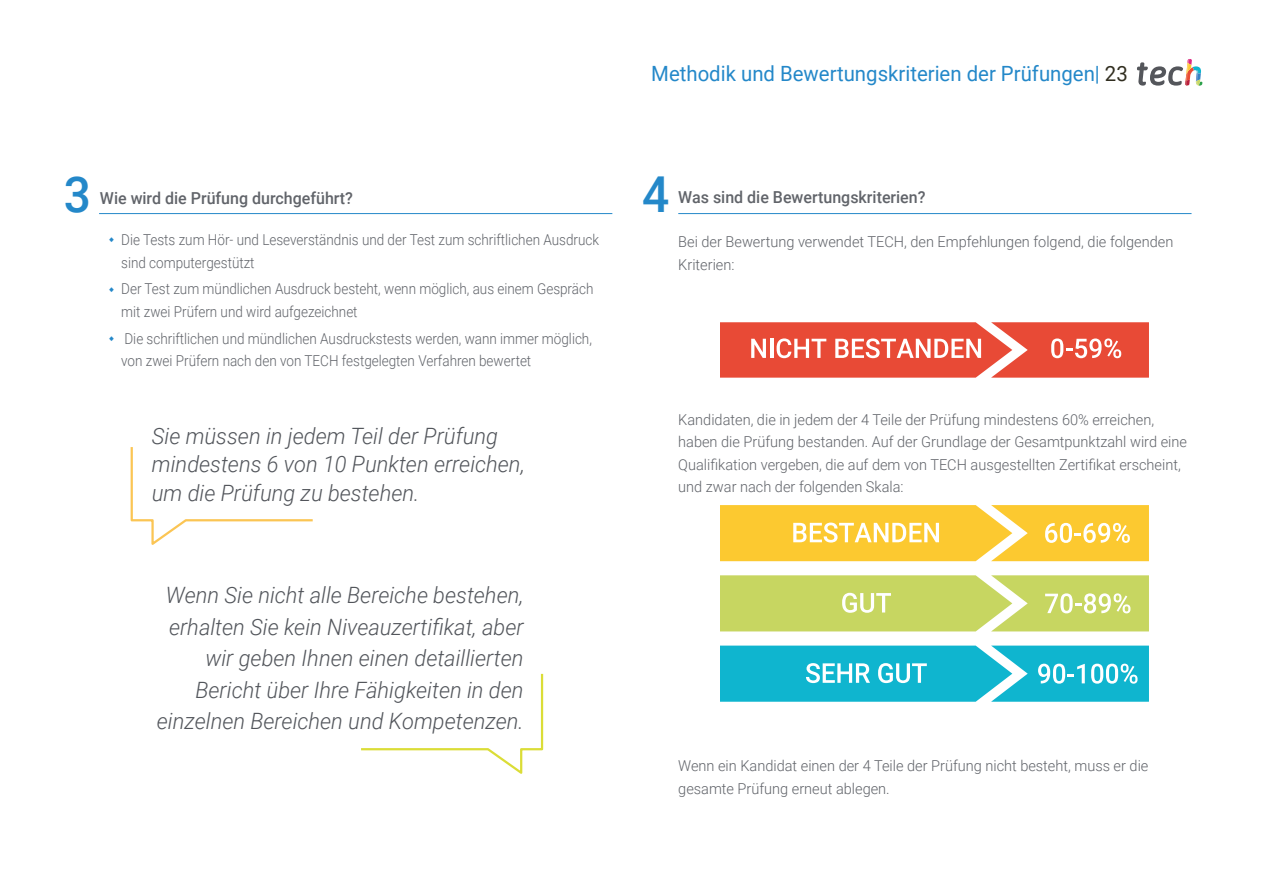
<style>
.page{position:relative;width:1263px;height:893px;background:#fff}
.page>*{position:absolute;margin:0;border:0;box-sizing:border-box;transform-origin:0 0}
.t1{font:500 49.5px "Roboto";color:#2488c9}
.t2{font:italic 300 22.5px/31.5px "Roboto";color:#52555b}
.t3{font:21px "Roboto";color:#2488c9}
.t4{font:500 16.5px "Roboto";color:#61646a}
.t5{font:300 15px/22.5px "Roboto";color:#61646a}
.t6{font:300 15px/22.5px "Roboto";color:#61646a;scale:.9 1}
.s1{color:#312e20}
</style>
<div class="page">
<hr style="left:99px;top:213px;width:513px;height:1px;background:#2488c9">
<hr style="left:678px;top:213px;width:513px;height:1px;background:#2488c9">
<svg style="left:130px;top:447px;width:183px;height:98px"></svg>
<svg style="left:1137px;top:59px;width:65px;height:27px"></svg>
<svg style="left:361px;top:673px;width:183px;height:101px"></svg>
<svg style="left:720px;top:322px;width:429px;height:56px"></svg>
<svg style="left:720px;top:505px;width:429px;height:56px"></svg>
<svg style="left:720px;top:575px;width:429px;height:56px"></svg>
<svg style="left:720px;top:646px;width:429px;height:56px"></svg>
<h1 class="t1" style="left:64px;top:160px;width:29px">3</h1>
<p class="t4" style="left:100px;top:186px;width:255px">Wie wird die Prüfung durchgeführt?</p>
<p class="t6" style="left:121px;top:228px;width:532px">Die Tests zum Hör- und Leseverständnis und der Test zum schriftlichen Ausdruck sind computergestützt</p>
<p class="t6" style="left:121px;top:277px;width:526px">Der Test zum mündlichen Ausdruck besteht, wenn möglich, aus einem Gespräch mit zwei Prüfern und wird aufgezeichnet</p>
<p class="t6" style="left:121px;top:326px;width:525px">Die schriftlichen und mündlichen Ausdruckstests werden, wann immer möglich, von zwei Prüfern nach den von TECH festgelegten Verfahren bewertet</p>
<h2 class="t2" style="left:152px;top:421px;width:374px;line-height:28.5px">Sie müssen in jedem Teil der Prüfung mindestens 6 von 10 Punkten erreichen, um die Prüfung zu bestehen.</h2>
<h2 class="t2" style="left:157px;top:579px;width:368px;text-align:right">Wenn Sie nicht alle Bereiche bestehen, erhalten Sie kein Niveauzertifikat, aber wir geben Ihnen einen detaillierten Bericht über Ihre Fähigkeiten in den einzelnen Bereichen und Kompetenzen.</h2>
<h3 class="t3" style="left:651px;top:59px;width:478px">Methodik und Bewertungskriterien der Prüfungen| <span class="s1">23</span></h3>
<h1 class="t1" style="left:642px;top:160px;width:29px">4</h1>
<p class="t4" style="left:678px;top:186px;width:249px">Was sind die Bewertungskriterien?</p>
<p class="t5" style="left:678px;top:230px;width:497px">Bei der Bewertung verwendet TECH, den Empfehlungen folgend, die folgenden<br>Kriterien:</p>
<p class="t5" style="left:678px;top:408px;width:510px">Kandidaten, die in jedem der 4 Teile der Prüfung mindestens 60% erreichen, haben die Prüfung bestanden. Auf der Grundlage der Gesamtpunktzahl wird eine Qualifikation vergeben, die auf dem von TECH ausgestellten Zertifikat erscheint, und zwar nach der folgenden Skala:</p>
<p class="t5" style="left:678px;top:754px;width:472px">Wenn ein Kandidat einen der 4 Teile der Prüfung nicht besteht, muss er die gesamte Prüfung erneut ablegen.</p>
</div>
